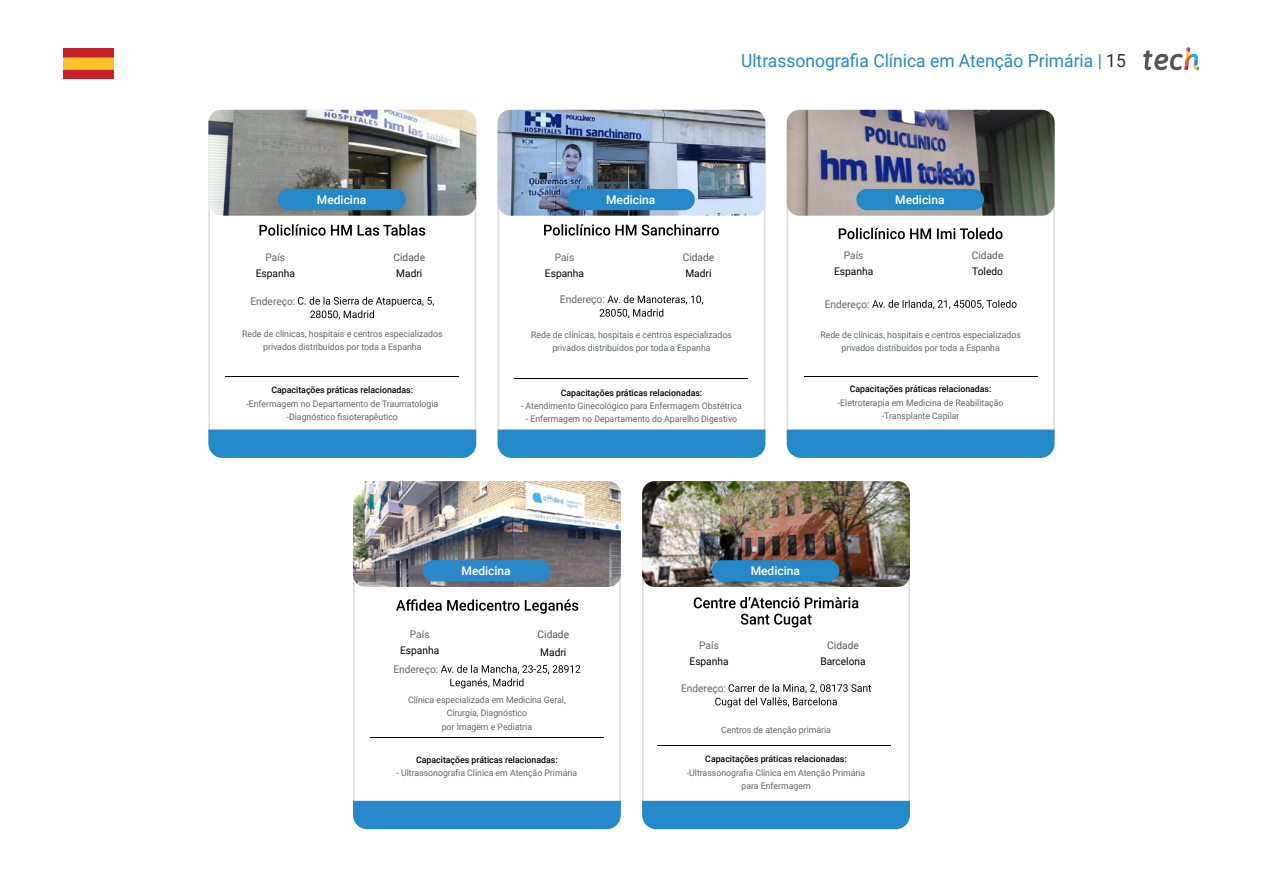
<style>
.page{position:relative;width:1263px;height:893px;background:#fff}
.page>*{position:absolute;margin:0;border:0;box-sizing:border-box;transform-origin:0 0}
.t1{font:18px "Roboto";color:#2488c9}
.t2{font:500 12px "Roboto";color:#fff}
.t3{font:10.5px "Roboto";color:#61646a}
.t4{font:10.5px "Roboto";color:#000}
.t5{font:10.5px "Roboto";color:#52555b}
.t6{font:9px/13.5px "Roboto";color:#61646a;text-align:center}
.t7{font:500 9px "Roboto";color:#000}
.s1{color:#312e20}
</style>
<div class="page">
<img style="left:64px;top:48px;width:49px;height:30px">
<svg style="left:1143px;top:47px;width:56px;height:24px"></svg>
<svg style="left:208px;top:109px;width:269px;height:337px"></svg>
<img style="left:208px;top:110px;width:268px;height:106px">
<div style="left:278px;top:189px;width:128px;height:21px;background:#2488c9;border-radius:11px"></div>
<svg style="left:208px;top:429px;width:268px;height:29px;background:#2b8bca"></svg>
<hr style="left:225px;top:376px;width:234px;height:1px;background:#000">
<svg style="left:259px;top:224px;width:166px;height:12px"></svg>
<svg style="left:298px;top:297px;width:136px;height:23px"></svg>
<svg style="left:497px;top:109px;width:269px;height:338px"></svg>
<img style="left:497px;top:110px;width:268px;height:106px">
<div style="left:567px;top:189px;width:128px;height:21px;background:#2488c9;border-radius:11px"></div>
<svg style="left:497px;top:429px;width:268px;height:29px;background:#2b8bca"></svg>
<hr style="left:515px;top:378px;width:233px;height:1px;background:#000">
<svg style="left:544px;top:224px;width:175px;height:12px"></svg>
<svg style="left:600px;top:295px;width:103px;height:23px"></svg>
<svg style="left:786px;top:109px;width:269px;height:339px"></svg>
<img style="left:787px;top:110px;width:267px;height:106px">
<div style="left:856px;top:189px;width:128px;height:21px;background:#2488c9;border-radius:11px"></div>
<svg style="left:787px;top:429px;width:267px;height:29px;background:#2a8bca"></svg>
<hr style="left:804px;top:376px;width:233px;height:1px;background:#000">
<svg style="left:839px;top:228px;width:163px;height:11px"></svg>
<svg style="left:872px;top:300px;width:144px;height:9px"></svg>
<svg style="left:352px;top:587px;width:269px;height:243px"></svg>
<img style="left:353px;top:481px;width:268px;height:106px">
<div style="left:423px;top:560px;width:127px;height:21px;background:#2988c9;border-radius:11px"></div>
<div style="left:353px;top:801px;width:268px;height:28px;background:#2988c9"></div>
<hr style="left:370px;top:737px;width:234px;height:1px;background:#000">
<svg style="left:396px;top:599px;width:182px;height:15px"></svg>
<svg style="left:441px;top:665px;width:139px;height:23px"></svg>
<svg style="left:642px;top:587px;width:269px;height:243px"></svg>
<img style="left:642px;top:481px;width:268px;height:106px">
<div style="left:712px;top:560px;width:127px;height:21px;background:#2488c9;border-radius:11px"></div>
<div style="left:642px;top:801px;width:268px;height:28px;background:#2488c9"></div>
<hr style="left:657px;top:746px;width:234px;height:1px;background:#000">
<svg style="left:715px;top:684px;width:156px;height:23px"></svg>
<svg style="left:741px;top:614px;width:70px;height:14px"></svg>
<svg style="left:694px;top:597px;width:164px;height:11px"></svg>
<h1 class="t1" style="left:741px;top:48px;width:386px">Ultrassonografia Clínica em Atenção Primária | <span class="s1">15</span></h1>
<h2 class="t2" style="left:317px;top:191px;width:51px">Medicina</h2>
<h2 class="t2" style="left:606px;top:191px;width:51px">Medicina</h2>
<h2 class="t2" style="left:895px;top:191px;width:51px">Medicina</h2>
<p class="t3" style="left:265px;top:250px;width:21px">País</p>
<p class="t4" style="left:256px;top:266px;width:41px">Espanha</p>
<p class="t5" style="left:393px;top:250px;width:33px">Cidade</p>
<p class="t4" style="left:396px;top:266px;width:28px">Madri</p>
<p class="t3" style="left:555px;top:250px;width:21px">País</p>
<p class="t4" style="left:545px;top:266px;width:41px">Espanha</p>
<p class="t5" style="left:683px;top:250px;width:33px">Cidade</p>
<p class="t4" style="left:685px;top:266px;width:28px">Madri</p>
<p class="t3" style="left:844px;top:248px;width:21px">País</p>
<p class="t4" style="left:834px;top:264px;width:41px">Espanha</p>
<p class="t5" style="left:972px;top:248px;width:33px">Cidade</p>
<p class="t4" style="left:972px;top:264px;width:32px">Toledo</p>
<p class="t3" style="left:250px;top:293px;width:46px">Endereço:</p>
<p class="t6" style="left:242px;top:327px;width:202px">Rede de clínicas, hospitais e centros especializados privados distribuídos por toda a Espanha</p>
<p class="t7" style="left:272px;top:384px;width:143px">Capacitações práticas relacionadas:</p>
<p class="t6" style="left:246px;top:396px;width:193px">-Enfermagem no Departamento de Traumatologia -Diagnóstico fisioterapêutico</p>
<p class="t3" style="left:560px;top:292px;width:46px">Endereço:</p>
<p class="t6" style="left:531px;top:328px;width:202px">Rede de clínicas, hospitais e centros especializados privados distribuídos por toda a Espanha</p>
<p class="t7" style="left:561px;top:386px;width:143px">Capacitações práticas relacionadas:</p>
<p class="t6" style="left:521px;top:399px;width:222px">- Atendimento Ginecológico para Enfermagem Obstétrica</p>
<p class="t6" style="left:526px;top:412px;width:213px">- Enfermagem no Departamento do Aparelho Digestivo</p>
<p class="t3" style="left:825px;top:297px;width:46px">Endereço:</p>
<p class="t6" style="left:820px;top:328px;width:202px">Rede de clínicas, hospitais e centros especializados privados distribuídos por toda a Espanha</p>
<p class="t7" style="left:850px;top:383px;width:143px">Capacitações práticas relacionadas:</p>
<p class="t6" style="left:838px;top:395px;width:167px">-Eletroterapia em Medicina de Reabilitação -Transplante Capilar</p>
<h2 class="t2" style="left:461px;top:563px;width:51px">Medicina</h2>
<h2 class="t2" style="left:751px;top:563px;width:51px">Medicina</h2>
<p class="t3" style="left:410px;top:627px;width:21px">País</p>
<p class="t4" style="left:400px;top:643px;width:41px">Espanha</p>
<p class="t5" style="left:537px;top:627px;width:33px">Cidade</p>
<p class="t4" style="left:540px;top:644px;width:28px">Madri</p>
<p class="t3" style="left:393px;top:662px;width:46px">Endereço:</p>
<p class="t6" style="left:408px;top:693px;width:159px">Clínica especializada em Medicina Geral,<br>Cirurgia, Diagnóstico<br>por Imagem e Pediatria</p>
<p class="t7" style="left:416px;top:753px;width:143px">Capacitações práticas relacionadas:</p>
<p class="t6" style="left:397px;top:766px;width:182px">- Ultrassonografia Clínica em Atenção Primária</p>
<p class="t3" style="left:699px;top:638px;width:21px">País</p>
<p class="t4" style="left:689px;top:654px;width:41px">Espanha</p>
<p class="t5" style="left:827px;top:638px;width:33px">Cidade</p>
<p class="t4" style="left:820px;top:654px;width:47px">Barcelona</p>
<p class="t3" style="left:681px;top:681px;width:46px">Endereço:</p>
<p class="t6" style="left:721px;top:722px;width:111px">Centros de atenção primária</p>
<p class="t7" style="left:705px;top:753px;width:143px">Capacitações práticas relacionadas:</p>
<p class="t6" style="left:687px;top:765px;width:180px">-Ultrassonografia Clínica em Atenção Primária para Enfermagem</p>
</div>
